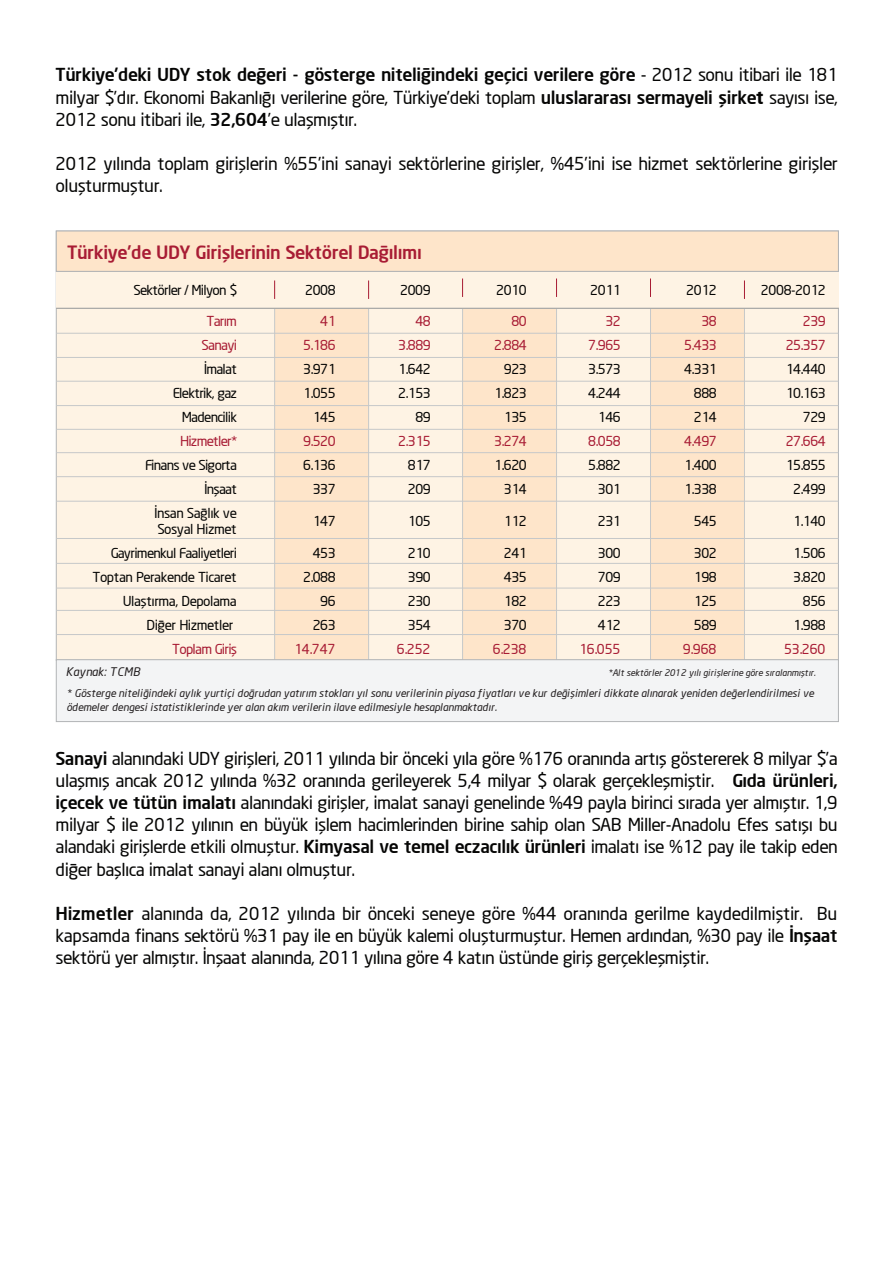
<style>
.page{position:relative;width:893px;height:1263px;background:#fff}
.page>*{position:absolute;margin:0;border:0;box-sizing:border-box;transform-origin:0 0}
.t1{font:500 18px "Neo Sans";color:#a81c34}
.t2{font:17.55px/22px "Neo Sans";color:#050504;text-align:justify}
.t3{font:13.5px/24px "Neo Sans";letter-spacing:-.02em;color:#050504;text-align:right}
.t4{font:13.5px "Neo Sans";letter-spacing:-.02em;color:#a81c34}
.t5{font:13.5px "Neo Sans";color:#050504}
.t6{font:italic 11.7px "Neo Sans";color:#211d1e}
.t7{font:italic 10.5px/13.5px "Neo Sans";color:#211d1e}
.t8{font:italic 9px "Neo Sans";color:#211d1e}
.s1{font-weight:500}
.s2{font-weight:700}
</style>
<div class="page">
<div style="left:56px;top:231px;width:783px;height:41px;background:#fee5ca;border:1px solid #b2b4b6"></div>
<div style="left:56px;top:659px;width:783px;height:63px;background:#f3f4f5;border:1px solid #b2b4b6"></div>
<svg style="left:56px;top:271px;width:782px;height:389px;background:#fbecda"></svg>
<hr style="left:56px;top:452px;width:782px;height:1px;background:#c6c8c9">
<hr style="left:56px;top:476px;width:782px;height:1px;background:#c6c8c9">
<hr style="left:56px;top:501px;width:782px;height:1px;background:#c6c8c9">
<hr style="left:56px;top:538px;width:782px;height:1px;background:#c6c8c9">
<hr style="left:56px;top:563px;width:782px;height:1px;background:#c6c8c9">
<hr style="left:56px;top:588px;width:782px;height:1px;background:#c6c8c9">
<hr style="left:56px;top:610px;width:782px;height:1px;background:#c6c8c9">
<hr style="left:56px;top:634px;width:782px;height:1px;background:#c6c8c9">
<p class="t2" style="left:56px;top:64px;width:783px"><span class="s1">Türkiye’deki UDY stok değeri - gösterge niteliğindeki geçici verilere göre</span> - 2012 sonu itibari ile 181 milyar $’dır. Ekonomi Bakanlığı verilerine göre, Türkiye’deki toplam <span class="s1">uluslararası sermayeli şirke</span><span class="s2">t</span> sayısı ise, 2012 sonu itibari ile, <span class="s1">32,604</span>’e ulaşmıştır.</p>
<p class="t2" style="left:56px;top:152px;width:783px">2012 yılında toplam girişlerin %55’ini sanayi sektörlerine girişler, %45’ini ise hizmet sektörlerine girişler oluşturmuştur.</p>
<p class="t1" style="left:67px;top:241px;width:356px">Türkiye’de UDY Girişlerinin Sektörel Dağılımı</p>
<p class="t3" style="left:134px;top:277px;width:105px">Sektörler / Milyon $</p>
<p class="t3" style="left:305px;top:277px;width:32px">2008</p>
<p class="t3" style="left:400px;top:277px;width:32px">2009</p>
<p class="t3" style="left:496px;top:277px;width:32px">2010</p>
<p class="t3" style="left:590px;top:277px;width:32px">2011</p>
<p class="t3" style="left:686px;top:277px;width:32px">2012</p>
<p class="t3" style="left:761px;top:277px;width:66px">2008-2012</p>
<p class="t4" style="left:206px;top:313px;width:32px">Tarım</p>
<p class="t4" style="left:320px;top:313px;width:17px">41</p>
<p class="t4" style="left:415px;top:313px;width:17px">48</p>
<p class="t4" style="left:511px;top:313px;width:17px">80</p>
<p class="t4" style="left:605px;top:313px;width:17px">32</p>
<p class="t4" style="left:701px;top:313px;width:17px">38</p>
<p class="t4" style="left:803px;top:313px;width:24px">239</p>
<p class="t4" style="left:202px;top:337px;width:37px">Sanayi</p>
<p class="t4" style="left:303px;top:337px;width:34px">5.186</p>
<p class="t4" style="left:398px;top:337px;width:34px">3.889</p>
<p class="t4" style="left:494px;top:337px;width:34px">2.884</p>
<p class="t4" style="left:588px;top:337px;width:34px">7.965</p>
<p class="t4" style="left:684px;top:337px;width:34px">5.433</p>
<p class="t4" style="left:786px;top:337px;width:42px">25.357</p>
<p class="t3" style="left:204px;top:357px;width:35px">İmalat</p>
<p class="t3" style="left:303px;top:357px;width:34px">3.971</p>
<p class="t3" style="left:398px;top:357px;width:34px">1.642</p>
<p class="t3" style="left:504px;top:357px;width:24px">923</p>
<p class="t3" style="left:588px;top:357px;width:34px">3.573</p>
<p class="t3" style="left:684px;top:357px;width:34px">4.331</p>
<p class="t3" style="left:786px;top:357px;width:42px">14.440</p>
<p class="t3" style="left:173px;top:381px;width:65px">Elektrik, gaz</p>
<p class="t3" style="left:303px;top:381px;width:34px">1.055</p>
<p class="t3" style="left:398px;top:381px;width:34px">2.153</p>
<p class="t3" style="left:494px;top:381px;width:34px">1.823</p>
<p class="t3" style="left:588px;top:381px;width:34px">4.244</p>
<p class="t3" style="left:694px;top:381px;width:24px">888</p>
<p class="t3" style="left:786px;top:381px;width:42px">10.163</p>
<p class="t3" style="left:182px;top:405px;width:56px">Madencilik</p>
<p class="t3" style="left:313px;top:405px;width:24px">145</p>
<p class="t3" style="left:415px;top:405px;width:17px">89</p>
<p class="t3" style="left:504px;top:405px;width:24px">135</p>
<p class="t3" style="left:598px;top:405px;width:24px">146</p>
<p class="t3" style="left:694px;top:405px;width:24px">214</p>
<p class="t3" style="left:803px;top:405px;width:24px">729</p>
<p class="t4" style="left:180px;top:433px;width:58px">Hizmetler*</p>
<p class="t4" style="left:303px;top:433px;width:34px">9.520</p>
<p class="t4" style="left:398px;top:433px;width:34px">2.315</p>
<p class="t4" style="left:494px;top:433px;width:34px">3.274</p>
<p class="t4" style="left:588px;top:433px;width:34px">8.058</p>
<p class="t4" style="left:684px;top:433px;width:34px">4.497</p>
<p class="t4" style="left:786px;top:433px;width:42px">27.664</p>
<p class="t3" style="left:145px;top:453px;width:93px">Finans ve Sigorta</p>
<p class="t3" style="left:303px;top:453px;width:34px">6.136</p>
<p class="t3" style="left:408px;top:453px;width:24px">817</p>
<p class="t3" style="left:494px;top:453px;width:34px">1.620</p>
<p class="t3" style="left:588px;top:453px;width:34px">5.882</p>
<p class="t3" style="left:684px;top:453px;width:34px">1.400</p>
<p class="t3" style="left:786px;top:453px;width:42px">15.855</p>
<p class="t3" style="left:204px;top:477px;width:34px">İnşaat</p>
<p class="t3" style="left:313px;top:477px;width:24px">337</p>
<p class="t3" style="left:408px;top:477px;width:24px">209</p>
<p class="t3" style="left:504px;top:477px;width:24px">314</p>
<p class="t3" style="left:598px;top:477px;width:24px">301</p>
<p class="t3" style="left:684px;top:477px;width:34px">1.338</p>
<p class="t3" style="left:793px;top:477px;width:34px">2.499</p>
<p class="t5" style="left:154px;top:505px;width:84px">İnsan Sağlık ve</p>
<p class="t3" style="left:313px;top:508px;width:24px">147</p>
<p class="t3" style="left:408px;top:508px;width:24px">105</p>
<p class="t3" style="left:504px;top:508px;width:24px">112</p>
<p class="t3" style="left:598px;top:508px;width:24px">231</p>
<p class="t3" style="left:694px;top:508px;width:24px">545</p>
<p class="t3" style="left:793px;top:508px;width:34px">1.140</p>
<p class="t3" style="left:111px;top:517px;width:128px">Sosyal Hizmet<br>Gayrimenkul Faaliyetleri</p>
<p class="t3" style="left:313px;top:541px;width:24px">453</p>
<p class="t3" style="left:408px;top:541px;width:24px">210</p>
<p class="t3" style="left:504px;top:541px;width:24px">241</p>
<p class="t3" style="left:598px;top:541px;width:24px">300</p>
<p class="t3" style="left:694px;top:541px;width:24px">302</p>
<p class="t3" style="left:793px;top:541px;width:34px">1.506</p>
<p class="t5" style="left:92px;top:569px;width:145px">Toptan Perakende Ticaret</p>
<p class="t3" style="left:303px;top:565px;width:34px">2.088</p>
<p class="t3" style="left:408px;top:565px;width:24px">390</p>
<p class="t3" style="left:504px;top:565px;width:24px">435</p>
<p class="t3" style="left:598px;top:565px;width:24px">709</p>
<p class="t3" style="left:694px;top:565px;width:24px">198</p>
<p class="t3" style="left:793px;top:565px;width:34px">3.820</p>
<p class="t5" style="left:123px;top:593px;width:115px">Ulaştırma, Depolama</p>
<p class="t3" style="left:320px;top:589px;width:17px">96</p>
<p class="t3" style="left:408px;top:589px;width:24px">230</p>
<p class="t3" style="left:504px;top:589px;width:24px">182</p>
<p class="t3" style="left:598px;top:589px;width:24px">223</p>
<p class="t3" style="left:694px;top:589px;width:24px">125</p>
<p class="t3" style="left:803px;top:589px;width:24px">856</p>
<p class="t5" style="left:147px;top:617px;width:88px">Diğer Hizmetler</p>
<p class="t3" style="left:313px;top:613px;width:24px">263</p>
<p class="t3" style="left:408px;top:613px;width:24px">354</p>
<p class="t3" style="left:504px;top:613px;width:24px">370</p>
<p class="t3" style="left:598px;top:613px;width:24px">412</p>
<p class="t3" style="left:694px;top:613px;width:24px">589</p>
<p class="t3" style="left:793px;top:613px;width:34px">1.988</p>
<p class="t4" style="left:172px;top:641px;width:66px">Toplam Giriş</p>
<p class="t4" style="left:294px;top:641px;width:43px">14.747</p>
<p class="t4" style="left:397px;top:641px;width:35px">6.252</p>
<p class="t4" style="left:493px;top:641px;width:35px">6.238</p>
<p class="t4" style="left:579px;top:641px;width:43px">16.055</p>
<p class="t4" style="left:683px;top:641px;width:35px">9.968</p>
<p class="t4" style="left:784px;top:641px;width:43px">53.260</p>
<p class="t8" style="left:608px;top:667px;width:209px">*Alt sektörler 2012 yılı girişlerine göre sıralanmıştır.</p>
<p class="t7" style="left:66px;top:686px;width:749px">* Gösterge niteliğindeki aylık yurtiçi doğrudan yatırım stokları yıl sonu verilerinin piyasa fiyatları ve kur değişimleri dikkate alınarak yeniden değerlendirilmesi ve ödemeler dengesi istatistiklerinde yer alan akım verilerin ilave edilmesiyle hesaplanmaktadır.</p>
<p class="t6" style="left:66px;top:664px;width:76px">Kaynak: TCMB</p>
<p class="t2" style="left:56px;top:747px;width:783px"><span class="s1">Sanayi</span> alanındaki UDY girişleri, 2011 yılında bir önceki yıla göre %176 oranında artış göstererek 8 milyar $’a ulaşmış ancak 2012 yılında %32 oranında gerileyerek 5,4 milyar $ olarak gerçekleşmiştir. <span class="s1">Gıda ürünleri, içecek ve tütün imalatı</span> alanındaki girişler, imalat sanayi genelinde %49 payla birinci sırada yer almıştır. 1,9 milyar $ ile 2012 yılının en büyük işlem hacimlerinden birine sahip olan SAB Miller-Anadolu Efes satışı bu alandaki girişlerde etkili olmuştur. <span class="s1">Kimyasal ve temel eczacılık ürünleri</span> imalatı ise %12 pay ile takip eden diğer başlıca imalat sanayi alanı olmuştur.</p>
<p class="t2" style="left:56px;top:902px;width:783px"><span class="s1">Hizmetler</span> alanında da, 2012 yılında bir önceki seneye göre %44 oranında gerilme kaydedilmiştir. Bu kapsamda finans sektörü %31 pay ile en büyük kalemi oluşturmuştur. Hemen ardından, %30 pay ile <span class="s1">İnşaat </span>sektörü yer almıştır. İnşaat alanında, 2011 yılına göre 4 katın üstünde giriş gerçekleşmiştir.</p>
</div>
